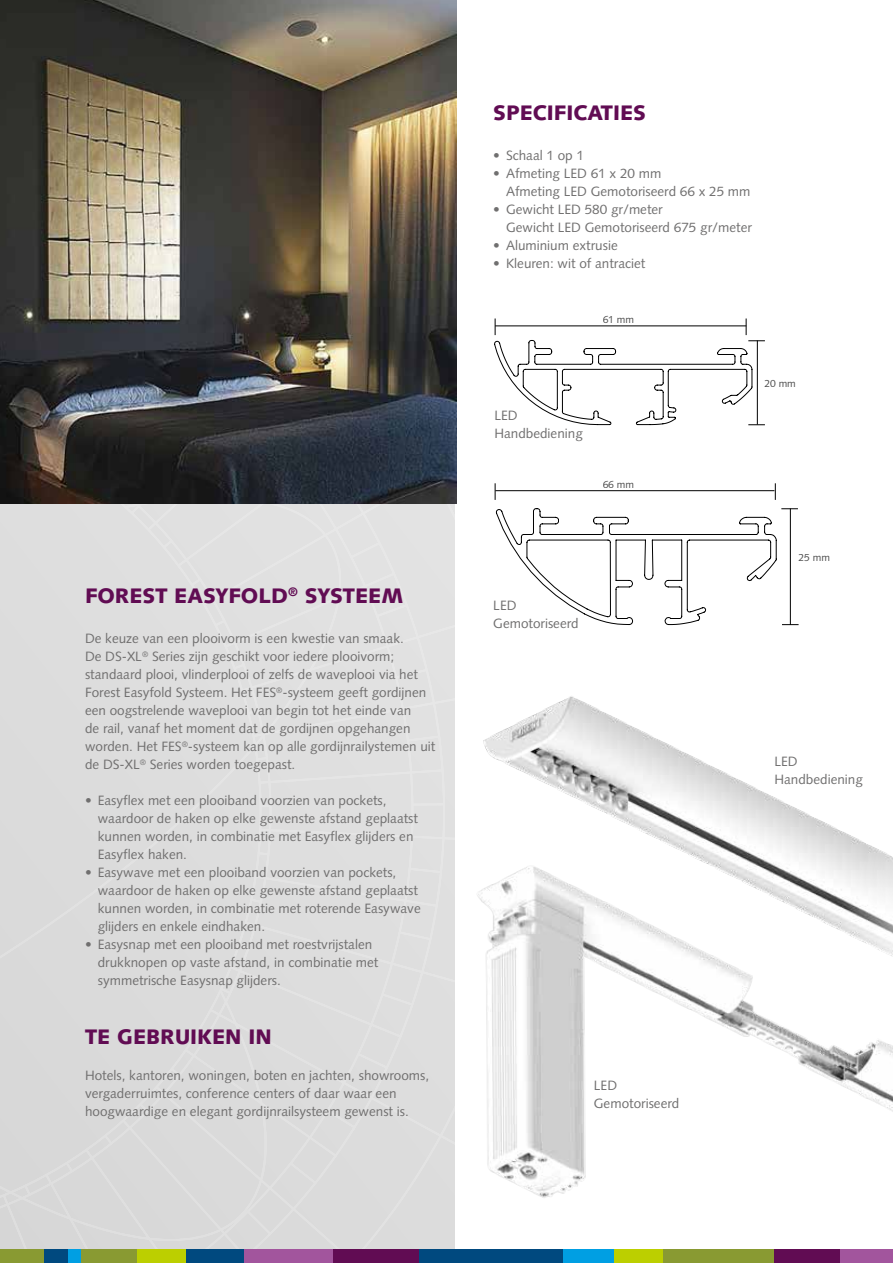
<style>
.page{position:relative;width:893px;height:1263px;background:#fff}
.page>*{position:absolute;margin:0;border:0;box-sizing:border-box;transform-origin:0 0}
.t1{font:900 21px "Syntax";color:#610c53}
.t2{font:13.5px/18px "Syntax";color:#706f6f}
.t3{font:10.35px "Syntax";color:#000}
</style>
<div class="page">
<div style="left:0;top:504px;width:455px;height:746px;background:#ddd"></div>
<div style="left:243px;top:1250px;width:90px;height:13px;background:#a2559d"></div>
<div style="left:836px;top:1250px;width:57px;height:13px;background:#a2559d"></div>
<div style="left:0;top:1250px;width:44px;height:13px;background:#899a32"></div>
<div style="left:68px;top:1250px;width:13px;height:13px;background:#009fe3"></div>
<div style="left:562px;top:1250px;width:52px;height:13px;background:#009fe3"></div>
<div style="left:186px;top:1250px;width:58px;height:13px;background:#00497f"></div>
<div style="left:418px;top:1250px;width:144px;height:13px;background:#00497f"></div>
<div style="left:44px;top:1250px;width:24px;height:13px;background:#00497f"></div>
<div style="left:333px;top:1250px;width:85px;height:13px;background:#610c53"></div>
<div style="left:774px;top:1250px;width:66px;height:13px;background:#610c53"></div>
<div style="left:81px;top:1250px;width:57px;height:13px;background:#899a32"></div>
<div style="left:662px;top:1250px;width:112px;height:13px;background:#899a32"></div>
<div style="left:138px;top:1250px;width:48px;height:13px;background:#bccf00"></div>
<div style="left:614px;top:1250px;width:49px;height:13px;background:#bccf00"></div>
<img style="left:397px;top:814px;width:496px;height:426px">
<img style="left:0;top:0;width:456px;height:504px">
<img style="left:420px;top:646px;width:473px;height:327px">
<svg style="left:495px;top:483px;width:1px;height:17px"></svg>
<svg style="left:775px;top:483px;width:1px;height:17px"></svg>
<hr style="left:495px;top:490px;width:279px;height:1px;background:#000">
<svg style="left:496px;top:508px;width:303px;height:117px"></svg>
<svg style="left:494px;top:318px;width:271px;height:107px"></svg>
<h1 class="t1" style="left:85px;top:583px;width:320px">FOREST EASYFOLD<sup>®</sup> SYSTEEM</h1>
<p class="t2" style="left:85px;top:629px;width:352px">De keuze van een plooivorm is een kwestie van smaak.<br>De DS-XL<sup>®</sup> Series zijn geschikt voor iedere plooivorm; standaard plooi, vlinderplooi of zelfs de waveplooi via het Forest Easyfold Systeem. Het FES<sup>®</sup>-systeem geeft gordijnen een oogstrelende waveplooi van begin tot het einde van<br>de rail, vanaf het moment dat de gordijnen opgehangen worden. Het FES<sup>®</sup>-systeem kan op alle gordijnrailystemen uit de DS-XL<sup>®</sup> Series worden toegepast.</p>
<p class="t2" style="left:98px;top:791px;width:322px;text-indent:-13px">• Easyflex met een plooiband voorzien van pockets, waardoor de haken op elke gewenste afstand geplaatst kunnen worden, in combinatie met Easyflex glijders en Easyflex haken.</p>
<p class="t2" style="left:98px;top:863px;width:324px;text-indent:-13px">• Easywave met een plooiband voorzien van pockets, waardoor de haken op elke gewenste afstand geplaatst kunnen worden, in combinatie met roterende Easywave glijders en enkele eindhaken.</p>
<p class="t2" style="left:98px;top:935px;width:282px;text-indent:-13px">• Easysnap met een plooiband met roestvrijstalen drukknopen op vaste afstand, in combinatie met symmetrische Easysnap glijders.</p>
<h1 class="t1" style="left:85px;top:1024px;width:188px">TE GEBRUIKEN IN</h1>
<p class="t2" style="left:85px;top:1066px;width:346px">Hotels, kantoren, woningen, boten en jachten, showrooms, vergaderruimtes, conference centers of daar waar een hoogwaardige en elegant gordijnrailsysteem gewenst is.</p>
<h1 class="t1" style="left:493px;top:100px;width:154px">SPECIFICATIES</h1>
<p class="t2" style="left:493px;top:147px;width:92px">• Schaal 1 op 1</p>
<p class="t2" style="left:506px;top:165px;width:246px;text-indent:-13px">• Afmeting LED 61 x 20 mm<br>Afmeting LED Gemotoriseerd 66 x 25 mm</p>
<p class="t2" style="left:506px;top:201px;width:247px;text-indent:-13px">• Gewicht LED 580 gr/meter<br>Gewicht LED Gemotoriseerd 675 gr/meter</p>
<p class="t2" style="left:493px;top:237px;width:126px">• Aluminium extrusie</p>
<p class="t2" style="left:493px;top:255px;width:154px">• Kleuren: wit of antraciet</p>
<p class="t3" style="left:603px;top:313px;width:33px">61 mm</p>
<p class="t2" style="left:494px;top:407px;width:90px">LED<br>Handbediening</p>
<p class="t3" style="left:603px;top:478px;width:33px">66 mm</p>
<p class="t3" style="left:764px;top:377px;width:33px">20 mm</p>
<p class="t2" style="left:493px;top:596px;width:87px">LED<br>Gemotoriseerd</p>
<p class="t3" style="left:798px;top:551px;width:33px">25 mm</p>
<p class="t2" style="left:774px;top:752px;width:90px">LED<br>Handbediening</p>
<p class="t2" style="left:594px;top:1076px;width:87px">LED<br>Gemotoriseerd</p>
</div>
